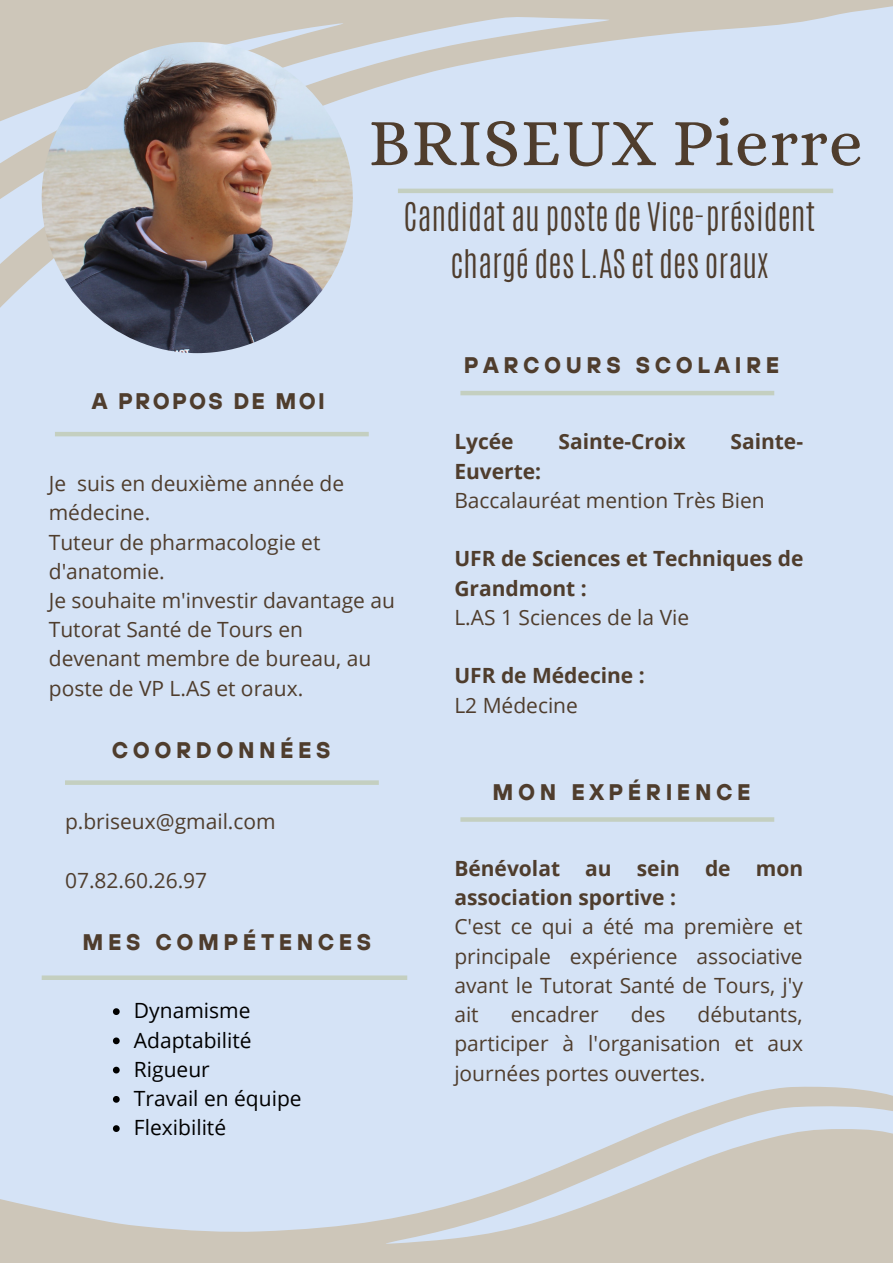
<style>
.page{position:relative;width:893px;height:1264px;background:#fff}
.page>*{position:absolute;margin:0;border:0;box-sizing:border-box;transform-origin:0 0}
.t1{font:67.65px "Alice";letter-spacing:.01em;color:#4f3d2d}
.t2{font:300 33px/46px "Antonio";color:#4f3d2d;text-align:center}
.t3{font:700 22.5px "TT Hoves";letter-spacing:.2em;color:#4f3d2d}
.t4{font:700 22.5px "TT Hoves";letter-spacing:.1em;color:#4f3d2d}
.t5{font:21px/29.2px "Open Sans";color:#4f3d2d;text-align:justify}
.t6{font:700 21px/29.2px "Open Sans";color:#4f3d2d}
.t7{font:21px/29.2px "Open Sans";color:#000}
</style>
<div class="page">
<div style="left:0;top:0;width:892px;height:1262px;background:#d5e3f6"></div>
<svg style="left:0;top:0;width:892px;height:325px"></svg>
<img style="left:42px;top:42px;width:311px;height:311px;border-radius:50%">
<hr style="left:398px;top:189px;width:435px;height:4px;background:#c4cfc0">
<div style="left:65px;top:780px;width:314px;height:5px;background:#c4cfc0"></div>
<hr style="left:55px;top:432px;width:314px;height:4px;background:#c4cfc0">
<hr style="left:460px;top:391px;width:314px;height:4px;background:#c4cfc0">
<svg style="left:0;top:1086px;width:892px;height:176px"></svg>
<div style="left:42px;top:975px;width:365px;height:5px;background:#c4cfc0"></div>
<svg style="left:113px;top:1008px;width:7px;height:7px"></svg>
<svg style="left:113px;top:1037px;width:7px;height:7px"></svg>
<svg style="left:113px;top:1066px;width:7px;height:7px"></svg>
<svg style="left:113px;top:1095px;width:7px;height:7px"></svg>
<svg style="left:113px;top:1125px;width:7px;height:6px"></svg>
<svg style="left:460px;top:817px;width:314px;height:4px"></svg>
<h1 class="t1" style="left:368px;top:103px;width:495px">BRISEUX Pierre</h1>
<h2 class="t2" style="left:403px;top:194px;width:413px">Candidat au poste de Vice-président chargé des L.AS et des oraux</h2>
<p class="t4" style="left:92px;top:387px;width:234px">A PROPOS DE MOI</p>
<p class="t5" style="left:49px;top:468px;width:347px;text-align:left">Je suis en deuxième année de médecine.<br>Tuteur de pharmacologie et d'anatomie.<br>Je souhaite m'investir davantage au<br>Tutorat Santé de Tours en devenant membre de bureau, au poste de VP L.AS et oraux.</p>
<p class="t3" style="left:112px;top:735px;width:220px">COORDONNÉES</p>
<p class="t5" style="left:65px;top:806px;width:212px">p.briseux@gmail.com</p>
<p class="t5" style="left:65px;top:865px;width:144px">07.82.60.26.97</p>
<p class="t3" style="left:83px;top:927px;width:290px">MES COMPÉTENCES</p>
<p class="t7" style="left:134px;top:995px;width:169px">Dynamisme<br>Adaptabilité<br>Rigueur<br>Travail en équipe<br>Flexibilité</p>
<p class="t3" style="left:464px;top:351px;width:317px">PARCOURS SCOLAIRE</p>
<p class="t6" style="left:454px;top:426px;width:61px">Lycée</p>
<p class="t6" style="left:558px;top:426px;width:129px">Sainte-Croix</p>
<p class="t6" style="left:730px;top:426px;width:74px">Sainte-</p>
<p class="t6" style="left:454px;top:456px;width:88px">Euverte:</p>
<p class="t5" style="left:454px;top:485px;width:312px">Baccalauréat mention Très Bien</p>
<p class="t6" style="left:454px;top:543px;width:350px">UFR de Sciences et Techniques de<br>Grandmont :</p>
<p class="t5" style="left:454px;top:602px;width:236px">L.AS 1 Sciences de la Vie</p>
<p class="t6" style="left:454px;top:660px;width:192px">UFR de Médecine :</p>
<p class="t5" style="left:454px;top:690px;width:125px">L2 Médecine</p>
<p class="t3" style="left:492px;top:777px;width:259px">MON EXPÉRIENCE</p>
<p class="t6" style="left:454px;top:853px;width:350px">Bénévolat au sein de mon association sportive :</p>
<p class="t5" style="left:454px;top:911px;width:350px">C'est ce qui a été ma première et principale expérience associative avant le Tutorat Santé de Tours, j'y ait</p>
<p class="t5" style="left:454px;top:999px;width:350px;text-indent:243px">débutants, participer à l'organisation et aux journées portes ouvertes.</p>
<p class="t5" style="left:510px;top:999px;width:90px">encadrer</p>
<p class="t5" style="left:631px;top:999px;width:36px">des</p>
</div>
